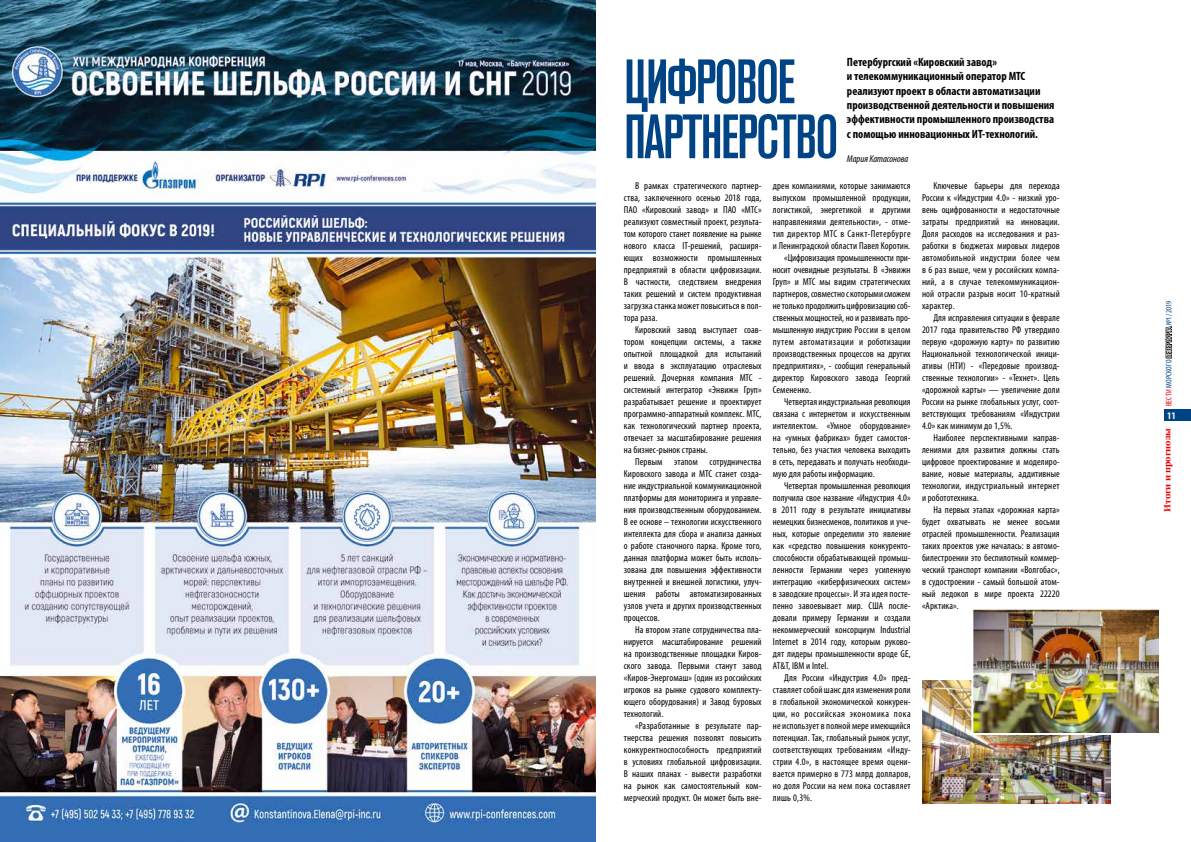
<style>
.page{position:relative;width:1191px;height:842px;background:#fff}
.page>*{position:absolute;margin:0;border:0;box-sizing:border-box;transform-origin:0 0}
.t1{font:500 condensed 62px/55px "Akzidenz Grotesk Pro";letter-spacing:-.03em;color:#004485}
.t2{font:700 condensed 12px/14.4px "Myriad Pro";color:#000}
.t3{font:condensed 10px/12px "Myriad Pro";letter-spacing:.01em;color:#000;text-align:justify}
.t4{font:condensed 10px "Myriad Pro";letter-spacing:-.01em;color:#000}
.t5{font:condensed 10px "Myriad Pro";letter-spacing:.04em;color:#000}
.t6{font:condensed 10px "Myriad Pro";letter-spacing:.03em;color:#000}
.t7{font:condensed 10px "Myriad Pro";letter-spacing:.05em;color:#000}
.t8{font:italic condensed 10px "Myriad Pro";color:#000}
.t9{font:700 condensed 10px "Myriad Pro";color:#fff}
.t10{font:700 9px "Georgia";color:#e60005;scale:.95 1}
.t11{font:condensed 8px "Myriad Pro";letter-spacing:.02em;color:#004485}
.s1{color:#e60005}
.s2{color:#fff}
</style>
<div class="page">
<img style="left:0;top:0;width:595px;height:842px">
<img style="left:922px;top:681px;width:188px;height:123px">
<img style="left:974px;top:611px;width:184px;height:121px">
<div style="left:971px;top:608px;width:190px;height:127px;border:2px solid #fff"></div>
<div style="left:1164px;top:410px;width:27px;height:11px;background:#004485"></div>
<svg style="left:1165px;top:326px;width:7px;height:32px"></svg>
<h1 class="t1" style="left:624px;top:52px;width:216px">ЦИФРОВОЕ<br>ПАРТНЕРСТВО</h1>
<p class="t2" style="left:847px;top:54px;width:209px">Петербургский «Кировский завод»<br>и телекоммуникационный оператор МТС реализуют проект в области автоматизации производственной деятельности и повышения эффективности промышленного производства с помощью инновационных ИТ-технологий.</p>
<p class="t8" style="left:847px;top:152px;width:63px">Мария Катасонова</p>
<p class="t3" style="left:624px;top:179px;width:139px;text-indent:11px">В рамках стратегического партнер&shy;ства, заключенного осенью 2018 года, ПАО «Кировский завод» и ПАО «МТС» реализуют совместный проект, результа&shy;том которого станет появление на рынке нового класса IT-решений, расширя&shy;ющих возможности промышленных предприятий в области цифровизации.<br>В частности, следствием внедрения таких решений и систем продуктивная загрузка станка может повыситься в пол&shy;тора раза.</p>
<p class="t3" style="left:624px;top:323px;width:139px;text-indent:11px">Кировский завод выступает соав&shy;тором концепции системы, а также опытной площадкой для испытаний и ввода в эксплуатацию отраслевых решений. Дочерняя компания МТС - системный интегратор «Энвижн Груп» разрабатывает решение и проектирует программно-аппаратный комплекс. МТС, как технологический партнер проекта, отвечает за масштабирование решения на бизнес-рынок страны.</p>
<p class="t3" style="left:624px;top:455px;width:139px;text-indent:11px">Первым этапом сотрудничества Кировского завода и МТС станет созда&shy;ние индустриальной коммуникационной платформы для мониторинга и управле&shy;ния производственным оборудованием.<br>В ее основе – технологии искусственного интеллекта для сбора и анализа данных о работе станочного парка. Кроме того, данная платформа может быть исполь&shy;зована для повышения эффективности внутренней и внешней логистики, улуч&shy;шения работы автоматизированных узлов учета и других производственных процессов.</p>
<p class="t3" style="left:624px;top:623px;width:139px;text-indent:11px">На втором этапе сотрудничества пла&shy;нируется масштабирование решений на производственные площадки Киров&shy;ского завода. Первыми станут завод «Киров-Энергомаш» (один из российских игроков на рынке судового комплекту&shy;ющего оборудования) и Завод буровых технологий.</p>
<p class="t3" style="left:624px;top:719px;width:139px;text-indent:11px">«Разработанные в результате пар&shy;тнерства решения позволят повысить конкурентноспособность предприятий в условиях глобальной цифровизации.<br>В наших планах - вывести разработки на рынок как самостоятельный ком&shy;мерческий продукт. Он может быть вне-</p>
<p class="t3" style="left:922px;top:179px;width:139px;text-indent:11px">Ключевые барьеры для перехода России к «Индустрии 4.0» - низкий уро&shy;вень оцифрованности и недостаточные затраты предприятий на инновации.<br>Доля расходов на исследования и раз&shy;работки в бюджетах мировых лидеров автомобильной индустрии более чем в 6 раз выше, чем у российских компа&shy;ний, а в случае телекоммуникацион&shy;ной отрасли разрыв носит 10-кратный характер.</p>
<p class="t3" style="left:922px;top:311px;width:139px;text-indent:11px">Для исправления ситуации в феврале 2017 года правительство РФ утвердило первую «дорожную карту» по развитию Национальной технологической иници&shy;ативы (НТИ) - «Передовые производ&shy;ственные технологии» - «Технет». Цель «дорожной карты» — увеличение доли России на рынке глобальных услуг, соот&shy;ветствующих требованиям «Индустрии 4.0» как минимум до 1,5%.</p>
<p class="t3" style="left:922px;top:431px;width:139px;text-indent:11px">Наиболее перспективными направ&shy;лениями для развития должны стать цифровое проектирование и моделиро&shy;вание, новые материалы, аддитивные технологии, индустриальный интернет и робототехника.</p>
<p class="t3" style="left:922px;top:503px;width:139px;text-indent:11px">На первых этапах «дорожная карта» будет охватывать не менее восьми отраслей промышленности. Реализация таких проектов уже началась: в автомо&shy;билестроении это беспилотный коммер&shy;ческий транспорт компании «Волгобас», в судостроении - самый большой атом&shy;ный ледокол в мире проекта 22220 «Арктика».</p>
<p class="t3" style="left:773px;top:179px;width:139px">дрен компаниями, которые занимаются</p>
<p class="t3" style="left:773px;top:191px;width:139px">выпуском промышленной продукции,</p>
<p class="t3" style="left:773px;top:203px;width:139px">логистикой, энергетикой и другими</p>
<p class="t3" style="left:773px;top:215px;width:139px">направлениями деятельности», - отме-</p>
<p class="t5" style="left:773px;top:227px;width:139px">тил директор МТС в Санкт-Петербурге</p>
<p class="t3" style="left:773px;top:239px;width:139px">и Ленинградской области Павел Коротин.</p>
<p class="t4" style="left:784px;top:251px;width:128px">«Цифровизация промышленности при-</p>
<p class="t4" style="left:773px;top:263px;width:139px">носит очевидные результаты. В «Энвижн</p>
<p class="t3" style="left:773px;top:275px;width:139px">Груп» и МТС мы видим стратегических</p>
<p class="t3" style="left:773px;top:287px;width:139px">партнеров, совместно с которыми сможем</p>
<p class="t3" style="left:773px;top:299px;width:139px">не только продолжить цифровизацию соб-</p>
<p class="t3" style="left:773px;top:311px;width:139px">ственных мощностей, но и развивать про-</p>
<p class="t3" style="left:773px;top:323px;width:139px">мышленную индустрию России в целом</p>
<p class="t6" style="left:773px;top:335px;width:139px">путем автоматизации и роботизации</p>
<p class="t3" style="left:773px;top:347px;width:139px">производственных процессов на других</p>
<p class="t3" style="left:773px;top:359px;width:139px">предприятиях», - сообщил генеральный</p>
<p class="t3" style="left:773px;top:371px;width:139px">директор Кировского завода Георгий</p>
<p class="t3" style="left:773px;top:383px;width:40px">Семененко.</p>
<p class="t3" style="left:784px;top:395px;width:128px">Четвертая индустриальная революция</p>
<p class="t3" style="left:773px;top:407px;width:139px">связана с интернетом и искусственным</p>
<p class="t3" style="left:773px;top:419px;width:139px">интеллектом. «Умное оборудование»</p>
<p class="t3" style="left:773px;top:431px;width:139px">на «умных фабриках» будет самостоя-</p>
<p class="t3" style="left:773px;top:443px;width:139px">тельно, без участия человека выходить</p>
<p class="t3" style="left:773px;top:455px;width:139px">в сеть, передавать и получать необходи-</p>
<p class="t3" style="left:773px;top:467px;width:103px">мую для работы информацию.</p>
<p class="t3" style="left:784px;top:479px;width:128px">Четвертая промышленная революция</p>
<p class="t3" style="left:773px;top:491px;width:139px">получила свое название «Индустрия 4.0»</p>
<p class="t3" style="left:773px;top:503px;width:139px">в 2011 году в результате инициативы</p>
<p class="t3" style="left:773px;top:515px;width:139px">немецких бизнесменов, политиков и уче-</p>
<p class="t3" style="left:773px;top:527px;width:139px">ных, которые определили это явление</p>
<p class="t3" style="left:773px;top:539px;width:139px">как «средство повышения конкуренто-</p>
<p class="t3" style="left:773px;top:551px;width:139px">способности обрабатывающей промыш-</p>
<p class="t3" style="left:773px;top:563px;width:139px">ленности Германии через усиленную</p>
<p class="t3" style="left:773px;top:575px;width:139px">интеграцию «киберфизических систем»</p>
<p class="t3" style="left:773px;top:587px;width:139px">в заводские процессы». И эта идея посте-</p>
<p class="t3" style="left:773px;top:599px;width:139px">пенно завоевывает мир. США после-</p>
<p class="t3" style="left:773px;top:611px;width:139px">довали примеру Германии и создали</p>
<p class="t3" style="left:773px;top:623px;width:139px">некоммерческий консорциум Industrial</p>
<p class="t3" style="left:773px;top:635px;width:139px">Internet в 2014 году, которым руково-</p>
<p class="t3" style="left:773px;top:647px;width:139px">дят лидеры промышленности вроде GE,</p>
<p class="t3" style="left:773px;top:659px;width:57px">AT&amp;T, IBM и Intel.</p>
<p class="t3" style="left:784px;top:671px;width:128px">Для России «Индустрия 4.0» пред-</p>
<p class="t3" style="left:773px;top:683px;width:139px">ставляет собой шанс для изменения роли</p>
<p class="t3" style="left:773px;top:695px;width:139px">в глобальной экономической конкурен-</p>
<p class="t7" style="left:773px;top:707px;width:139px">ции, но российская экономика пока</p>
<p class="t3" style="left:773px;top:719px;width:139px">не использует в полной мере имеющийся</p>
<p class="t3" style="left:773px;top:731px;width:139px">потенциал. Так, глобальный рынок услуг,</p>
<p class="t3" style="left:773px;top:743px;width:139px">соответствующих требованиям «Инду-</p>
<p class="t3" style="left:773px;top:755px;width:139px">стрии 4.0», в настоящее время оцени-</p>
<p class="t3" style="left:773px;top:767px;width:139px">вается примерно в 773 млрд долларов,</p>
<p class="t3" style="left:773px;top:779px;width:139px">но доля России на нем пока составляет</p>
<p class="t3" style="left:773px;top:791px;width:41px">лишь 0,3%.</p>
<p class="t11" style="left:1164px;top:406px;width:107px;rotate:-90deg"><span class="s1">ВЕСТИ</span> МОРСКОГО <span class="s2">ПЕТЕРБУРГА</span> №1/ 2019</p>
<p class="t9" style="left:1167px;top:409px;width:10px">11</p>
<p class="t10" style="left:1161px;top:512px;width:90px;rotate:-90deg">Итоги и прогнозы</p>
</div>
